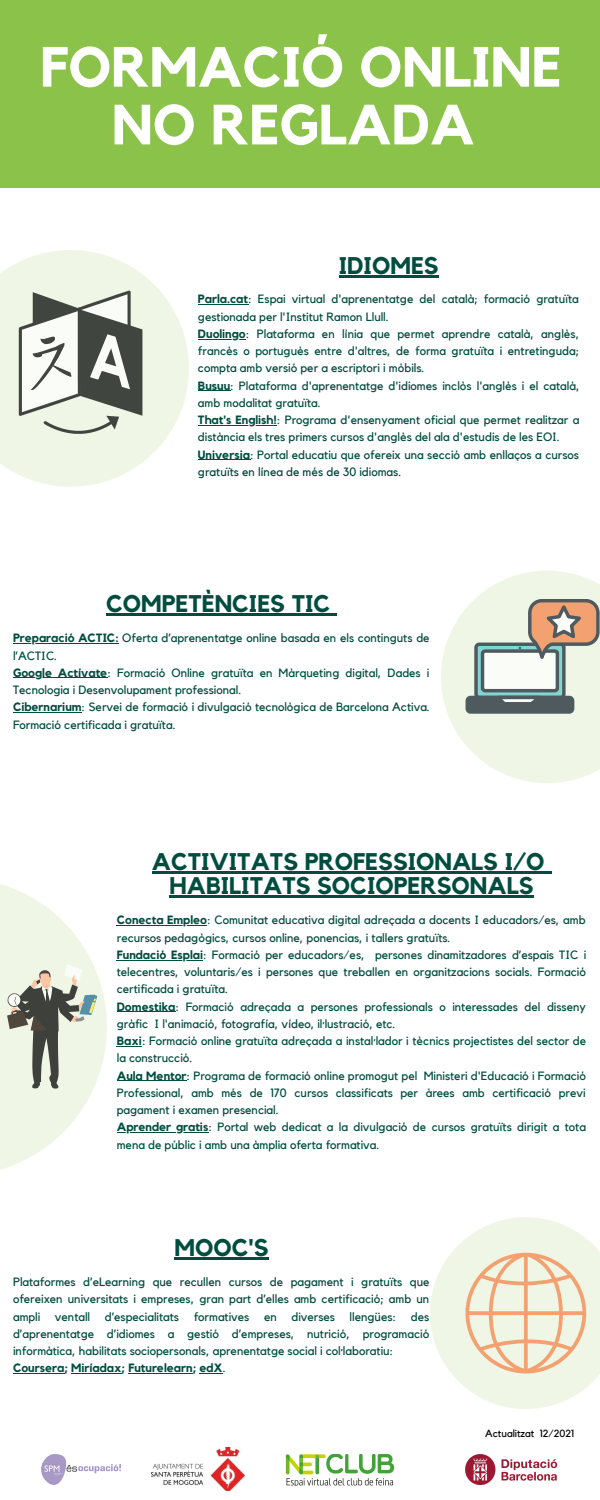
<style>
.page{position:relative;width:600px;height:1500px;background:#fff}
.page>*{position:absolute;margin:0;border:0;box-sizing:border-box;transform-origin:0 0}
.t1{font:700 56px/57.8px "Kollektif";color:#fff;text-align:center}
.t2{font:700 24px "Kollektif";color:#004d40}
.t3{font:12px/17.2px "Kollektif";color:#004d40}
.t4{font:700 12px "Kollektif";color:#004d40}
.t5{font:10.3px "Kollektif";color:#000}
.s1{font-weight:700}
.s2{font-weight:400}
</style>
<div class="page">
<div style="left:0;top:0;width:600px;height:188px;background:#8bc34a"></div>
<svg style="left:0;top:250px;width:189px;height:237px;fill:#eff6e6"></svg>
<svg style="left:0;top:884px;width:117px;height:286px;fill:#eff7e7"></svg>
<hr style="left:152px;top:872px;width:399px;height:2px;background:#004d40">
<hr style="left:169px;top:896px;width:365px;height:2px;background:#004d40">
<hr style="left:117px;top:925px;width:90px;height:1px;background:#004d40">
<hr style="left:117px;top:960px;width:86px;height:1px;background:#004d40">
<hr style="left:117px;top:1011px;width:58px;height:1px;background:#004d40">
<svg style="left:117px;top:1046px;width:25px;height:1px"></svg>
<hr style="left:117px;top:1080px;width:70px;height:1px;background:#004d40">
<hr style="left:117px;top:1132px;width:91px;height:1px;background:#004d40">
<svg style="left:19px;top:291px;width:123px;height:143px"></svg>
<svg style="left:441px;top:571px;width:159px;height:212px"></svg>
<hr style="left:106px;top:613px;width:224px;height:2px;background:#004d40">
<svg style="left:330px;top:613px;width:7px;height:2px"></svg>
<hr style="left:13px;top:643px;width:102px;height:1px;background:#004d40">
<hr style="left:13px;top:678px;width:94px;height:1px;background:#004d40">
<hr style="left:13px;top:712px;width:69px;height:1px;background:#004d40">
<hr style="left:339px;top:275px;width:100px;height:2px;background:#004d40">
<hr style="left:198px;top:304px;width:50px;height:1px;background:#004d40">
<hr style="left:198px;top:339px;width:48px;height:1px;background:#004d40">
<hr style="left:198px;top:390px;width:32px;height:1px;background:#004d40">
<hr style="left:198px;top:425px;width:79px;height:1px;background:#004d40">
<hr style="left:198px;top:459px;width:52px;height:1px;background:#004d40">
<svg style="left:7px;top:964px;width:90px;height:125px;background:#babeb2"></svg>
<hr style="left:174px;top:1257px;width:95px;height:3px;background:#004d40">
<hr style="left:13px;top:1373px;width:51px;height:1px;background:#004d40">
<hr style="left:71px;top:1373px;width:51px;height:1px;background:#004d40">
<hr style="left:128px;top:1373px;width:65px;height:1px;background:#004d40">
<svg style="left:199px;top:1373px;width:24px;height:1px"></svg>
<svg style="left:430px;top:1217px;width:170px;height:192px"></svg>
<img style="left:41px;top:1454px;width:79px;height:30px">
<img style="left:152px;top:1448px;width:92px;height:42px">
<img style="left:286px;top:1454px;width:109px;height:32px">
<img style="left:465px;top:1454px;width:93px;height:30px">
<p class="t1" style="left:40px;top:40px;width:523px">FORMACIÓ ONLINE<br>NO REGLADA</p>
<p class="t2" style="left:339px;top:254px;width:101px">IDIOMES</p>
<p class="t3" style="left:198px;top:291px;width:382px"><span class="s1">Parla.cat</span>: Espai virtual d'aprenentatge del català; formació gratuïta gestionada per l'Institut Ramon Llull.</p>
<p class="t3" style="left:198px;top:326px;width:383px;text-align:justify"><span class="s1">Duolingo</span>: Plataforma en línia que permet aprendre català, anglès, francès o portuguès entre d'altres, de forma gratuïta i entretinguda; compta amb versió per a escriptori i mòbils.</p>
<p class="t3" style="left:198px;top:377px;width:383px"><span class="s1">Busuu</span>: Plataforma d'aprenentatge d'idiomes inclòs l'anglès i el català, amb modalitat gratuïta.</p>
<p class="t3" style="left:198px;top:412px;width:383px"><span class="s1">That's English!</span>: Programa d'ensenyament oficial que permet realitzar a distància els tres primers cursos d'anglès del ala d'estudis de les EOI.</p>
<p class="t3" style="left:198px;top:446px;width:383px"><span class="s1">Universia</span>: Portal educatiu que ofereix una secció amb enllaços a cursos gratuïts en línea de més de 30 idiomas.</p>
<p class="t2" style="left:106px;top:592px;width:225px">COMPETÈNCIES TIC</p>
<p class="t3" style="left:13px;top:630px;width:418px"><span class="s1">Preparació ACTIC:</span> Oferta d’aprenentatge online basada en els continguts de l’ACTIC.</p>
<p class="t3" style="left:13px;top:664px;width:418px"><span class="s1">Google Actívate</span>: Formació Online gratuïta en Màrqueting digital, Dades i<br>Tecnologia i Desenvolupament professional.</p>
<p class="t3" style="left:13px;top:699px;width:418px"><span class="s1">Cibernarium</span>: Servei de formació i divulgació tecnològica de Barcelona Activa.<br>Formació certificada i gratuïta.</p>
<p class="t2" style="left:152px;top:851px;width:394px">ACTIVITATS PROFESSIONALS I/O</p>
<p class="t2" style="left:169px;top:875px;width:366px">HABILITATS SOCIOPERSONALS</p>
<p class="t3" style="left:117px;top:912px;width:470px"><span class="s1">Conecta Empleo</span>: Comunitat educativa digital adreçada a docents I educadors/es, amb recursos pedagògics, cursos online, ponencias, i tallers gratuïts.</p>
<p class="t3" style="left:117px;top:947px;width:471px;text-align:justify"><span class="s1">Fundació Esplai</span>: Formació per educadors/es, persones dinamitzadores d’espais TIC i telecentres, voluntaris/es i persones que treballen en organitzacions socials. Formació certificada i gratuïta.</p>
<p class="t3" style="left:117px;top:998px;width:471px"><span class="s1">Domestika</span>: Formació adreçada a persones professionals o interessades del disseny gràfic I l'animació, fotografía, vídeo, il·lustració, etc.</p>
<p class="t3" style="left:117px;top:1033px;width:471px"><span class="s1">Baxi</span>: Formació online gratuïta adreçada a instal·lador i tècnics projectistes del sector de la construcció.</p>
<p class="t3" style="left:117px;top:1067px;width:471px;text-align:justify"><span class="s1">Aula Mentor</span>: Programa de formació online promogut pel Ministeri d'Educació i Formació Professional, amb més de 170 cursos classificats per àrees amb certificació previ pagament i examen presencial.</p>
<p class="t3" style="left:117px;top:1119px;width:471px"><span class="s1">Aprender gratis</span>: Portal web dedicat a la divulgació de cursos gratuïts dirigit a tota mena de públic i amb una àmplia oferta formativa.</p>
<p class="t2" style="left:174px;top:1236px;width:96px">MOOC'S</p>
<p class="t3" style="left:13px;top:1274px;width:418px;text-align:justify">Plataformes d’eLearning que recullen cursos de pagament i gratuïts que ofereixen universitats i empreses, gran part d’elles amb certificació; amb un ampli ventall d’especialitats formatives en diverses llengües: des d’aprenentatge d’idiomes a gestió d’empreses, nutrició, programació informàtica, habilitats sociopersonals, aprenentatge social i col·laboratiu:</p>
<p class="t4" style="left:13px;top:1363px;width:214px">Coursera; Miríadax; Futurelearn; edX<span class="s2">.</span></p>
<p class="t5" style="left:485px;top:1429px;width:91px">Actualitzat 12/2021</p>
</div>
